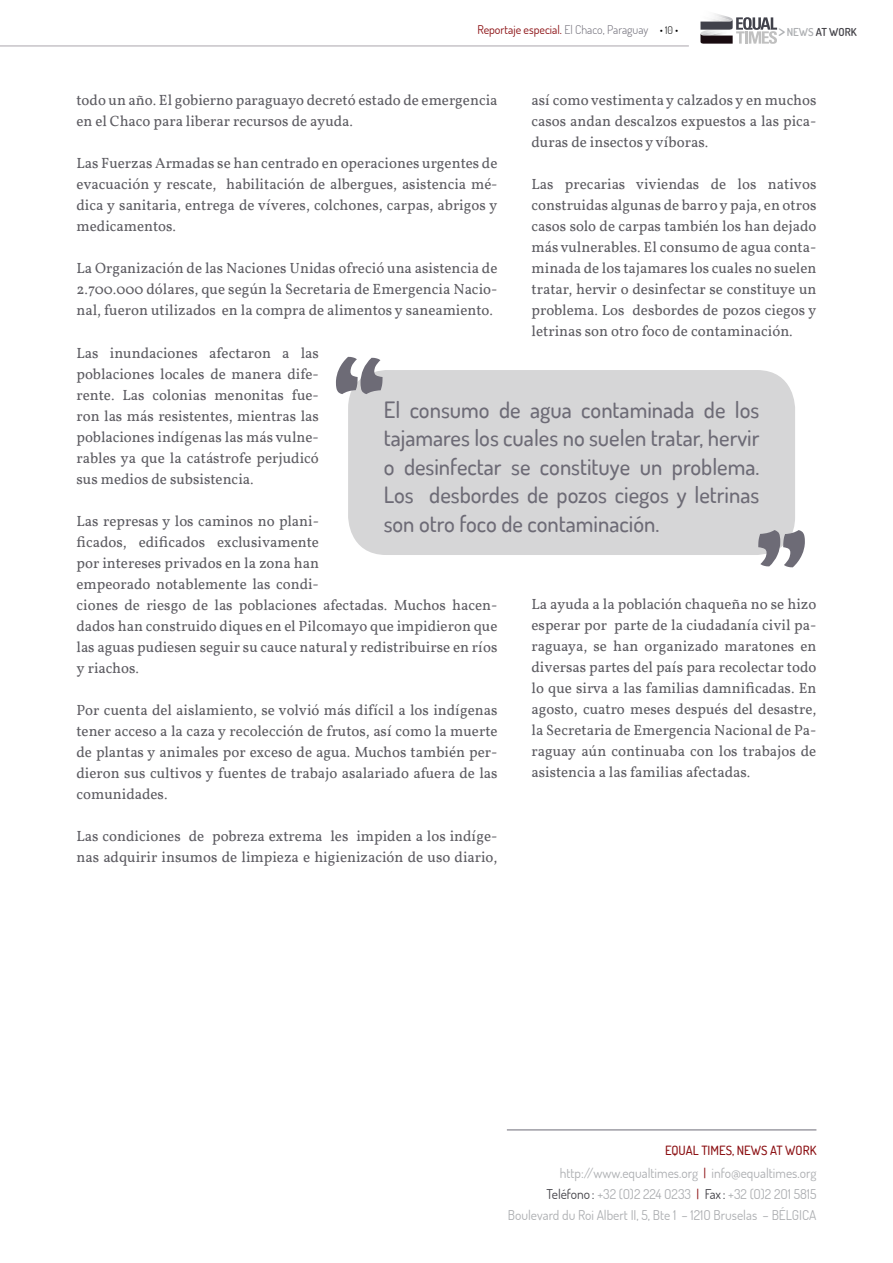
<style>
.page{position:relative;width:893px;height:1263px;background:#fff}
.page>*{position:absolute;margin:0;border:0;box-sizing:border-box;transform-origin:0 0}
.t1{font:500 22.5px/28.5px "Dosis";color:#6d6b76;text-align:justify}
.t2{font:15px/21px "Vollkorn";color:#5d5c62;text-align:justify}
.t3{font:13.5px/21px "Dosis";color:#adafb2;text-align:right}
.t4{font:500 12.75px "Dosis";color:#8b0f12}
.t5{font:12px "Dosis";color:#8b0f12}
.t6{font:600 10.95px "Dosis";color:#444349}
.s1{font-weight:300;color:#6d6b76}
.s2{font-weight:300;font-size:10.5px;color:#000}
.s3{font-weight:500;font-size:17.85px;color:#adafb2}
.s4{color:#adafb2}
.s5{color:#8b0f12}
.s6{color:#444349}
</style>
<div class="page">
<hr style="left:0;top:46px;width:689px;height:1px;background:#aaa5ac">
<img style="left:715px;top:15px;width:9px;height:2px">
<svg style="left:700px;top:17px;width:77px;height:27px"></svg>
<div style="left:348px;top:370px;width:447px;height:185px;background:#d6d6d7;border-radius:38px"></div>
<svg style="left:336px;top:357px;width:47px;height:37px"></svg>
<svg style="left:758px;top:530px;width:47px;height:37px"></svg>
<hr style="left:507px;top:1129px;width:309px;height:1px;background:#6d6b76">
<p class="t5" style="left:477px;top:22px;width:202px">Reportaje especial. <span class="s1">El Chaco, Paraguay</span> <span class="s2">• 10 •</span></p>
<p class="t6" style="left:778px;top:25px;width:80px"><span class="s3">&gt;</span> <span class="s4">NEWS</span> AT WORK</p>
<p class="t2" style="left:77px;top:89px;width:422px">todo un año. El gobierno paraguayo decretó estado de emergencia en el Chaco para liberar recursos de ayuda.</p>
<p class="t2" style="left:77px;top:153px;width:422px">Las Fuerzas Armadas se han centrado en operaciones urgentes de evacuación y rescate, habilitación de albergues, asistencia mé&shy;dica y sanitaria, entrega de víveres, colchones, carpas, abrigos y medicamentos.</p>
<p class="t2" style="left:77px;top:258px;width:422px">La Organización de las Naciones Unidas ofreció una asistencia de 2.700.000 dólares, que según la Secretaria de Emergencia Nacio&shy;nal, fueron utilizados en la compra de alimentos y saneamiento.</p>
<p class="t2" style="left:77px;top:342px;width:244px">Las inundaciones afectaron a las poblaciones locales de manera dife&shy;rente. Las colonias menonitas fue&shy;ron las más resistentes, mientras las poblaciones indígenas las más vulne&shy;rables ya que la catástrofe perjudicó sus medios de subsistencia.</p>
<p class="t2" style="left:77px;top:510px;width:422px;text-align:left">Las represas y los caminos no plani-<br>ficados, edificados exclusivamente<br>por intereses privados en la zona han<br>empeorado notablemente las condi-<br>ciones de riesgo de las poblaciones afectadas. Muchos hacen&shy;dados han construido diques en el Pilcomayo que impidieron que las aguas pudiesen seguir su cauce natural y redistribuirse en ríos y riachos.</p>
<p class="t2" style="left:77px;top:700px;width:422px">Por cuenta del aislamiento, se volvió más difícil a los indígenas tener acceso a la caza y recolección de frutos, así como la muerte de plantas y animales por exceso de agua. Muchos también per&shy;dieron sus cultivos y fuentes de trabajo asalariado afuera de las comunidades.</p>
<p class="t2" style="left:77px;top:826px;width:422px">Las condiciones de pobreza extrema les impiden a los indíge&shy;nas adquirir insumos de limpieza e higienización de uso diario,</p>
<p class="t2" style="left:531px;top:89px;width:286px">así como vestimenta y calzados y en muchos casos andan descalzos expuestos a las pica&shy;duras de insectos y víboras.</p>
<p class="t2" style="left:531px;top:174px;width:286px">Las precarias viviendas de los nativos construidas algunas de barro y paja, en otros casos solo de carpas también los han dejado más vulnerables. El consumo de agua conta&shy;minada de los tajamares los cuales no suelen tratar, hervir o desinfectar se constituye un problema. Los desbordes de pozos ciegos y letrinas son otro foco de contaminación.</p>
<h1 class="t1" style="left:384px;top:394px;width:377px">El consumo de agua contaminada de los tajamares los cuales no suelen tratar, hervir o desinfectar se constituye un problema.<br>Los desbordes de pozos ciegos y letrinas son otro foco de contaminación.</h1>
<p class="t2" style="left:531px;top:594px;width:286px">La ayuda a la población chaqueña no se hizo esperar por parte de la ciudadanía civil pa&shy;raguaya, se han organizado maratones en diversas partes del país para recolectar todo lo que sirva a las familias damnificadas. En agosto, cuatro meses después del desastre, la Secretaria de Emergencia Nacional de Pa&shy;raguay aún continuaba con los trabajos de asistencia a las familias afectadas.</p>
<p class="t4" style="left:665px;top:1142px;width:21px">EQUAL</p>
<p class="t4" style="left:701px;top:1142px;width:45px">TI MES, New</p>
<p class="t4" style="left:761px;top:1142px;width:57px">s at Work</p>
<p class="t3" style="left:508px;top:1162px;width:310px">http://www.equaltimes.org <span class="s5">|</span> info@equaltimes.org<br><span class="s6">Teléfono :</span> +32 (O)2 224 O233 <span class="s5">|</span> <span class="s6">Fax :</span> +32 (O)2 2O1 5815<br>Boulevard du Roi Albert II, 5, Bte 1 – 121O Bruselas – BÉLGICA</p>
</div>
